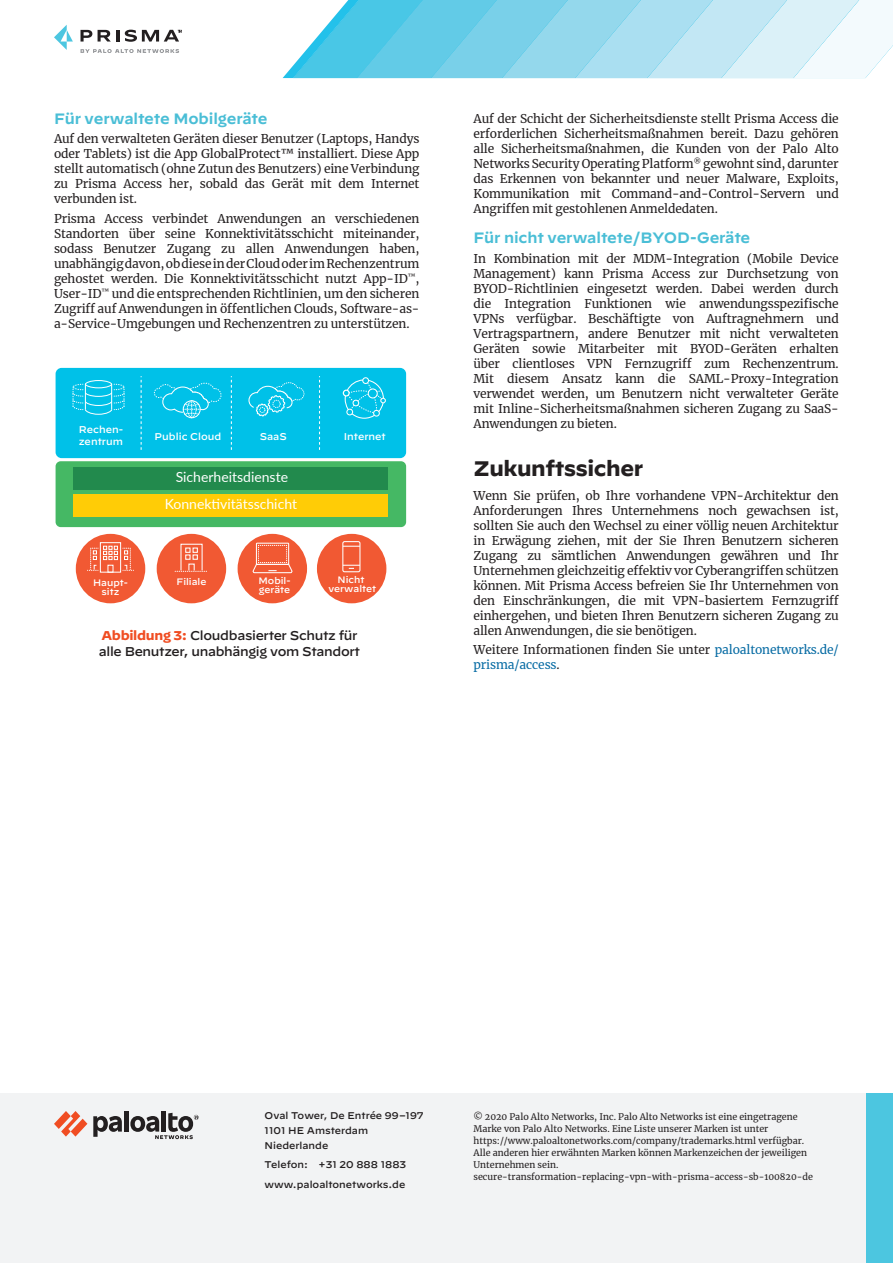
<style>
.page{position:relative;width:893px;height:1263px;background:#fff}
.page>*{position:absolute;margin:0;border:0;box-sizing:border-box;transform-origin:0 0}
.t1{font:700 21px "Decimal";letter-spacing:-.02em;color:#231f20}
.t2{font:600 15px "Decimal";letter-spacing:-.01em;color:#4abed6}
.t3{font:13.95px/27px "Lato";color:#fff;text-align:center}
.figure-title{font:500 12.75px/15.3px "Decimal";letter-spacing:-.025em;color:#231f20}
.body-text{font:12px/15px "Merriweather";letter-spacing:-.01em;color:#231f20;text-align:justify}
.t4{font:500 9.9px/11.9px "Decimal";color:#fff}
.t5{font:500 9.75px/15px "Decimal";color:#231f20}
.t6{font:500 9.3px/9.3px "Decimal";color:#fff;text-align:center}
.t7{font:9px/12px "Merriweather";color:#231f20}
.s1{font-weight:700;color:#f04d22}
.s2{color:#086ca4}
</style>
<div class="page">
<svg style="left:283px;top:0;width:610px;height:78px"></svg>
<div style="left:0;top:1093px;width:893px;height:170px;background:#f2f3f4"></div>
<svg style="left:54px;top:1111px;width:33px;height:25px"></svg>
<div style="left:124px;top:1111px;width:5px;height:20px;background:#231f20"></div>
<svg style="left:93px;top:1116px;width:29px;height:21px"></svg>
<hr style="left:162px;top:1111px;width:4px;height:20px;background:#231f20">
<svg style="left:130px;top:1113px;width:68px;height:26px"></svg>
<div style="left:866px;top:1093px;width:27px;height:170px;background:#4cc6e0"></div>
<svg style="left:81px;top:30px;width:11px;height:12px"></svg>
<svg style="left:98px;top:30px;width:21px;height:12px"></svg>
<svg style="left:54px;top:25px;width:19px;height:25px"></svg>
<svg style="left:125px;top:30px;width:57px;height:12px"></svg>
<svg style="left:81px;top:49px;width:98px;height:4px"></svg>
<div style="left:56px;top:368px;width:350px;height:90px;background:#00c1e8;border-radius:6px"></div>
<svg style="left:141px;top:376px;width:1px;height:74px"></svg>
<svg style="left:231px;top:376px;width:1px;height:74px"></svg>
<svg style="left:319px;top:376px;width:1px;height:74px"></svg>
<div style="left:85px;top:380px;width:27px;height:8px;border:1px solid #fff;border-radius:50%"></div>
<svg style="left:72px;top:384px;width:53px;height:31px"></svg>
<svg style="left:154px;top:383px;width:68px;height:35px"></svg>
<svg style="left:248px;top:382px;width:57px;height:35px"></svg>
<div style="left:362px;top:377px;width:7px;height:7px;border:1px solid #fff;border-radius:50%"></div>
<div style="left:343px;top:390px;width:7px;height:7px;border:1px solid #fff;border-radius:50%"></div>
<svg style="left:344px;top:379px;width:42px;height:40px"></svg>
<div style="left:56px;top:461px;width:350px;height:66px;background:#45b864;border-radius:5px"></div>
<div style="left:73px;top:467px;width:315px;height:23px;background:#228a4d"></div>
<div style="left:73px;top:494px;width:315px;height:23px;background:#ffcc06"></div>
<div style="left:76px;top:534px;width:69px;height:69px;background:#f15933;border-radius:50%"></div>
<div style="left:157px;top:534px;width:69px;height:69px;background:#f15933;border-radius:50%"></div>
<div style="left:238px;top:534px;width:69px;height:69px;background:#f15933;border-radius:50%"></div>
<div style="left:317px;top:534px;width:69px;height:69px;background:#f15933;border-radius:50%"></div>
<div style="left:100px;top:542px;width:21px;height:31px;border:1px solid #fff"></div>
<div style="left:107px;top:565px;width:7px;height:8px;border:1px solid #fff"></div>
<svg style="left:87px;top:546px;width:47px;height:25px"></svg>
<svg style="left:185px;top:547px;width:13px;height:13px"></svg>
<svg style="left:175px;top:571px;width:32px;height:1px"></svg>
<svg style="left:252px;top:542px;width:41px;height:32px"></svg>
<div style="left:342px;top:541px;width:18px;height:31px;border:1px solid #fff;border-radius:2px"></div>
<svg style="left:343px;top:546px;width:17px;height:1px"></svg>
<svg style="left:343px;top:565px;width:17px;height:4px"></svg>
<p class="t2" style="left:54px;top:104px;width:215px">Für verwaltete Mobilgeräte</p>
<p class="body-text" style="left:54px;top:131px;width:367px">Auf den verwalteten Geräten dieser Benutzer (Laptops, Handys oder Tablets) ist die App GlobalProtect™ installiert. Diese App stellt automatisch (ohne Zutun des Benutzers) eine Verbindung zu Prisma Access her, sobald das Gerät mit dem Internet verbunden ist.</p>
<p class="body-text" style="left:54px;top:211px;width:367px">Prisma Access verbindet Anwendungen an verschiedenen Standorten über seine Konnektivitätsschicht miteinander, sodass Benutzer Zugang zu allen Anwendungen haben, unabhängig davon, ob diese in der Cloud oder im Rechenzentrum gehostet werden. Die Konnektivitätsschicht nutzt App- ID<sup>™</sup>, User- ID<sup>™</sup> und die entsprechenden Richtlinien, um den sicheren Zugriff auf Anwendungen in öffentlichen Clouds, Software-as&shy;a- Service- Umgebungen und Rechenzentren zu unterstützen.</p>
<p class="t4" style="left:79px;top:422px;width:46px">Rechen&shy;zentrum</p>
<p class="t4" style="left:155px;top:429px;width:68px">Public Cloud</p>
<p class="t4" style="left:260px;top:429px;width:29px">SaaS</p>
<p class="t4" style="left:344px;top:429px;width:44px">Internet</p>
<p class="t3" style="left:165px;top:463px;width:134px">Sicherheitsdienste<br>Konnektivitätsschicht</p>
<p class="t6" style="left:93px;top:576px;width:36px">Haupt&shy;sitz</p>
<p class="t6" style="left:176px;top:575px;width:32px">Filiale</p>
<p class="t6" style="left:258px;top:575px;width:34px;text-align:left">Mobil&shy;geräte</p>
<p class="t6" style="left:328px;top:574px;width:49px">Nicht verwaltet</p>
<p class="figure-title" style="left:99px;top:626px;width:263px"><span class="s1">Abbildung 3:</span> Cloudbasierter Schutz für alle Benutzer, unabhängig vom Standort</p>
<p class="body-text" style="left:473px;top:111px;width:367px">Auf der Schicht der Sicherheitsdienste stellt Prisma Access die erforderlichen Sicherheitsmaßnahmen bereit. Dazu gehören alle Sicherheitsmaßnahmen, die Kunden von der Palo Alto Networks Security Operating Platform<sup>®</sup> gewohnt sind, darunter das Erkennen von bekannter und neuer Malware, Exploits, Kommunikation mit Command- and- Control- Servern und Angriffen mit gestohlenen Anmeldedaten.</p>
<p class="t2" style="left:473px;top:224px;width:278px">Für nicht verwaltete/BYOD-Geräte</p>
<p class="body-text" style="left:473px;top:251px;width:367px;text-align:left">In Kombination mit der MDM-Integration (Mobile Device Management) kann Prisma Access zur Durchsetzung von BYOD- Richtlinien eingesetzt werden. Dabei werden durch die Integration Funktionen wie anwendungsspezifische VPNs verfügbar. Beschäftigte von Auftragnehmern und Vertragspartnern, andere Benutzer mit nicht verwalteten Geräten sowie Mitarbeiter mit BYOD-Geräten erhalten über clientloses VPN Fernzugriff zum Rechenzentrum.<br>Mit diesem Ansatz kann die SAML-Proxy-Integration verwendet werden, um Benutzern nicht verwalteter Geräte mit Inline- Sicherheitsmaßnahmen sicheren Zugang zu SaaS-Anwendungen zu bieten.</p>
<p class="t1" style="left:473px;top:456px;width:171px">Zukunftssicher</p>
<p class="body-text" style="left:473px;top:487px;width:367px">Wenn Sie prüfen, ob Ihre vorhandene VPN- Architektur den Anforderungen Ihres Unternehmens noch gewachsen ist, sollten Sie auch den Wechsel zu einer völlig neuen Architektur in Erwägung ziehen, mit der Sie Ihren Benutzern sicheren Zugang zu sämtlichen Anwendungen gewähren und Ihr Unternehmen gleichzeitig effektiv vor Cyberangriffen schützen können. Mit Prisma Access befreien Sie Ihr Unternehmen von den Einschränkungen, die mit VPN-basiertem Fernzugriff einhergehen, und bieten Ihren Benutzern sicheren Zugang zu allen Anwendungen, die sie benötigen.</p>
<p class="body-text" style="left:473px;top:642px;width:367px">Weitere Informationen finden Sie unter <span class="s2">paloaltonetworks.de/ prisma/access</span>.</p>
<p class="t5" style="left:265px;top:1106px;width:160px">Oval Tower, De Entrée 99–197<br>1101 HE Amsterdam<br>Niederlande</p>
<p class="t5" style="left:265px;top:1153px;width:143px;line-height:19.5px">Telefon: +31 20 888 1883 www.paloaltonetworks.de</p>
<p class="t7" style="left:473px;top:1110px;width:341px">© 2020 Palo Alto Networks, Inc. Palo Alto Networks ist eine eingetragene Marke von Palo Alto Networks. Eine Liste unserer Marken ist unter https://www.paloaltonetworks.com/company/trademarks.html verfügbar.<br>Alle anderen hier erwähnten Marken können Markenzeichen der jeweiligen Unternehmen sein.<br>secure- transformation- replacing- vpn-with- prisma- access- sb- 100820- de</p>
</div>
